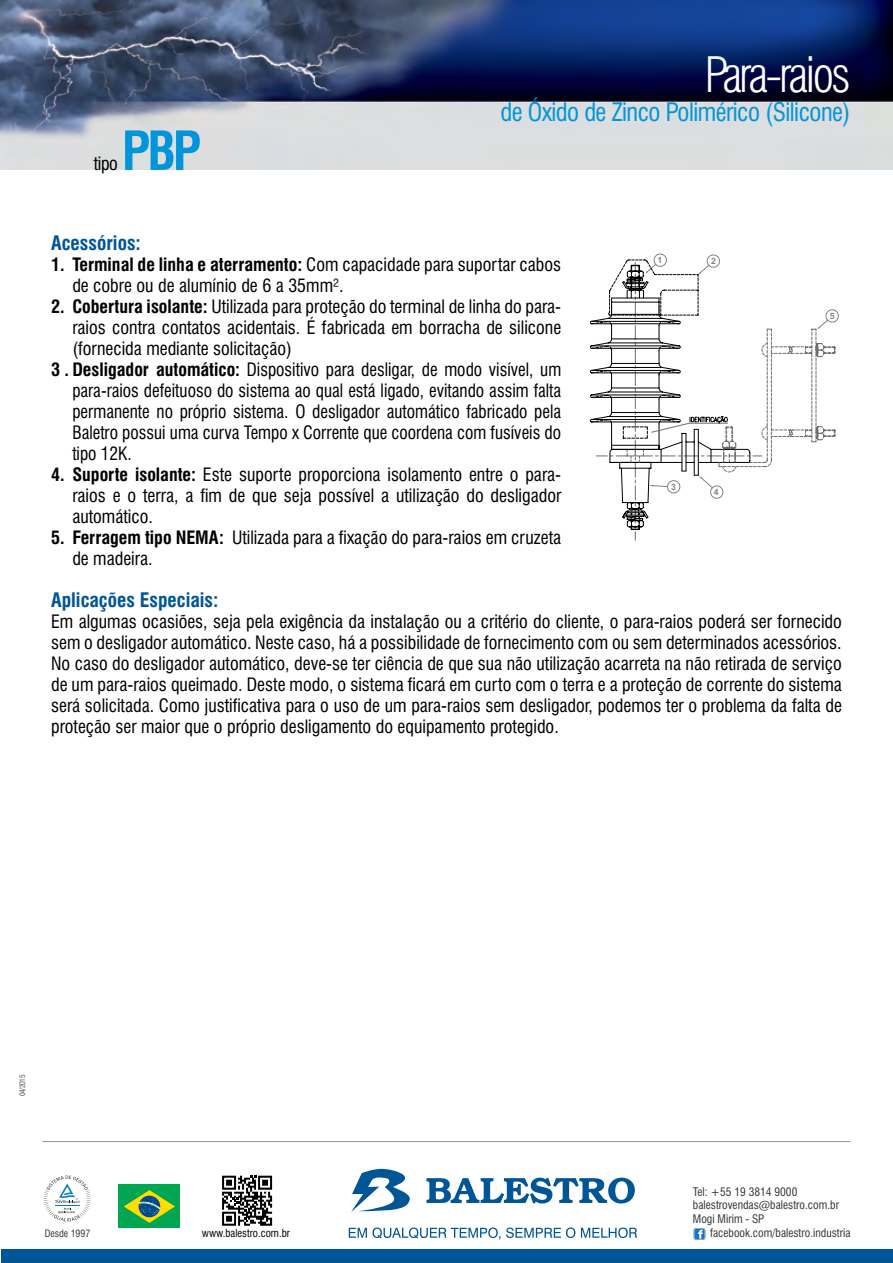
<style>
.page{position:relative;width:893px;height:1263px;background:#fff}
.page>*{position:absolute;margin:0;border:0;box-sizing:border-box;transform-origin:0 0}
.t1{font:700 condensed 52.5px "Swiss 721 BT";color:#0095da}
.t2{font:300 condensed 48px "Swiss 721 BT";letter-spacing:-.06em;color:#fff}
.t3{font:condensed 24.75px "Swiss 721 BT";letter-spacing:-.02em;color:#0095da}
.t4{font:700 condensed 19.5px "Swiss 721 BT";color:#005596}
.t5{font:condensed 18px/21px "Swiss 721 BT";color:#000}
.t6{font:condensed 18px "Swiss 721 BT";color:#000;scale:.96 1}
.t7{font:condensed 11.55px/13.8px "Swiss 721 BT";color:#000}
.t8{font:condensed 10.8px "Swiss 721 BT";color:#000}
.t9{font:condensed 9.9px "Swiss 721 BT";color:#000}
.t10{font:700 8.7px "Arial";color:#808285}
.t11{font:condensed 7.5px "Swiss 721 BT";letter-spacing:-.06em;color:#58595b}
.s1{font-weight:700}
</style>
<div class="page">
<img style="left:0;top:0;width:893px;height:170px">
<div style="left:1px;top:1249px;width:891px;height:14px;background:#005596"></div>
<hr style="left:43px;top:1141px;width:807px;height:1px;background:#939598">
<div style="left:694px;top:1228px;width:11px;height:12px;background:#7aadd7;border-radius:2px"></div>
<svg style="left:694px;top:1228px;width:11px;height:11px"></svg>
<svg style="left:349px;top:1227px;width:151px;height:13px"></svg>
<svg style="left:506px;top:1227px;width:69px;height:11px"></svg>
<svg style="left:581px;top:1227px;width:56px;height:11px"></svg>
<svg style="left:351px;top:1169px;width:59px;height:43px"></svg>
<svg style="left:426px;top:1178px;width:209px;height:25px"></svg>
<svg style="left:44px;top:1175px;width:47px;height:46px"></svg>
<div style="left:119px;top:1185px;width:61px;height:43px;background:#00a651"></div>
<svg style="left:124px;top:1190px;width:51px;height:33px"></svg>
<svg style="left:222px;top:1175px;width:51px;height:51px"></svg>
<svg style="left:222px;top:1176px;width:50px;height:50px"></svg>
<svg style="left:590px;top:254px;width:249px;height:276px"></svg>
<h1 class="t1" style="left:122px;top:119px;width:81px">PBP</h1>
<p class="t5" style="left:94px;top:153px;width:26px">tipo</p>
<h2 class="t2" style="left:705px;top:46px;width:147px">Para-raios</h2>
<h3 class="t3" style="left:501px;top:98px;width:351px">de Óxido de Zinco Polimérico (Silicone)</h3>
<p class="t4" style="left:51px;top:231px;width:91px">Acessórios:</p>
<p class="t5" style="left:72px;top:254px;width:490px;text-indent:-21px"><span class="s1">1. Terminal de linha e aterramento:</span> Com capacidade para suportar cabos de cobre ou de alumínio de 6 a 35mm².</p>
<p class="t5" style="left:51px;top:296px;width:512px"><span class="s1">2. Cobertura isolante:</span> Utilizada para proteção do terminal de linha do para-</p>
<p class="t5" style="left:72px;top:317px;width:490px">raios contra contatos acidentais. É fabricada em borracha de silicone</p>
<p class="t5" style="left:72px;top:338px;width:221px">(fornecida mediante solicitação)</p>
<p class="t6" style="left:51px;top:358px;width:533px"><span class="s1">3 . Desligador automático:</span> Dispositivo para desligar, de modo visível, um</p>
<p class="t6" style="left:72px;top:379px;width:511px">para-raios defeituoso do sistema ao qual está ligado, evitando assim falta</p>
<p class="t6" style="left:72px;top:400px;width:511px">permanente no próprio sistema. O desligador automático fabricado pela</p>
<p class="t6" style="left:72px;top:421px;width:511px">Baletro possui uma curva Tempo x Corrente que coordena com fusíveis do</p>
<p class="t6" style="left:72px;top:442px;width:63px">tipo 12K.</p>
<p class="t5" style="left:72px;top:464px;width:490px;text-align:justify;text-indent:-21px"><span class="s1">4. Suporte isolante:</span> Este suporte proporciona isolamento entre o para&shy;raios e o terra, a fim de que seja possível a utilização do desligador automático.</p>
<p class="t5" style="left:72px;top:527px;width:490px;text-indent:-21px"><span class="s1">5. Ferragem tipo NEMA:</span> Utilizada para a fixação do para-raios em cruzeta de madeira.</p>
<p class="t4" style="left:51px;top:588px;width:169px">Aplicações Especiais:</p>
<p class="t5" style="left:51px;top:611px;width:792px;text-align:justify">Em algumas ocasiões, seja pela exigência da instalação ou a critério do cliente, o para-raios poderá ser fornecido sem o desligador automático. Neste caso, há a possibilidade de fornecimento com ou sem determinados acessórios.<br>No caso do desligador automático, deve-se ter ciência de que sua não utilização acarreta na não retirada de serviço de um para-raios queimado. Deste modo, o sistema ficará em curto com o terra e a proteção de corrente do sistema será solicitada. Como justificativa para o uso de um para-raios sem desligador, podemos ter o problema da falta de proteção ser maior que o próprio desligamento do equipamento protegido.</p>
<p class="t10" style="left:658px;top:254px;width:6px">1</p>
<p class="t10" style="left:711px;top:255px;width:6px">2</p>
<p class="t10" style="left:830px;top:310px;width:6px">5</p>
<p class="t10" style="left:671px;top:481px;width:6px">3</p>
<p class="t10" style="left:714px;top:486px;width:6px">4</p>
<p class="t11" style="left:18px;top:1096px;width:23px;rotate:-90deg">04/2015</p>
<p class="t7" style="left:693px;top:1184px;width:148px">Tel: +55 19 3814 9000 balestrovendas@balestro.com.br<br>Mogi Mirim - SP</p>
<p class="t9" style="left:45px;top:1228px;width:47px">Desde 1997</p>
<p class="t8" style="left:202px;top:1227px;width:90px">www.balestro.com.br</p>
<p class="t7" style="left:710px;top:1226px;width:142px">facebook.com/balestro.industria</p>
</div>
